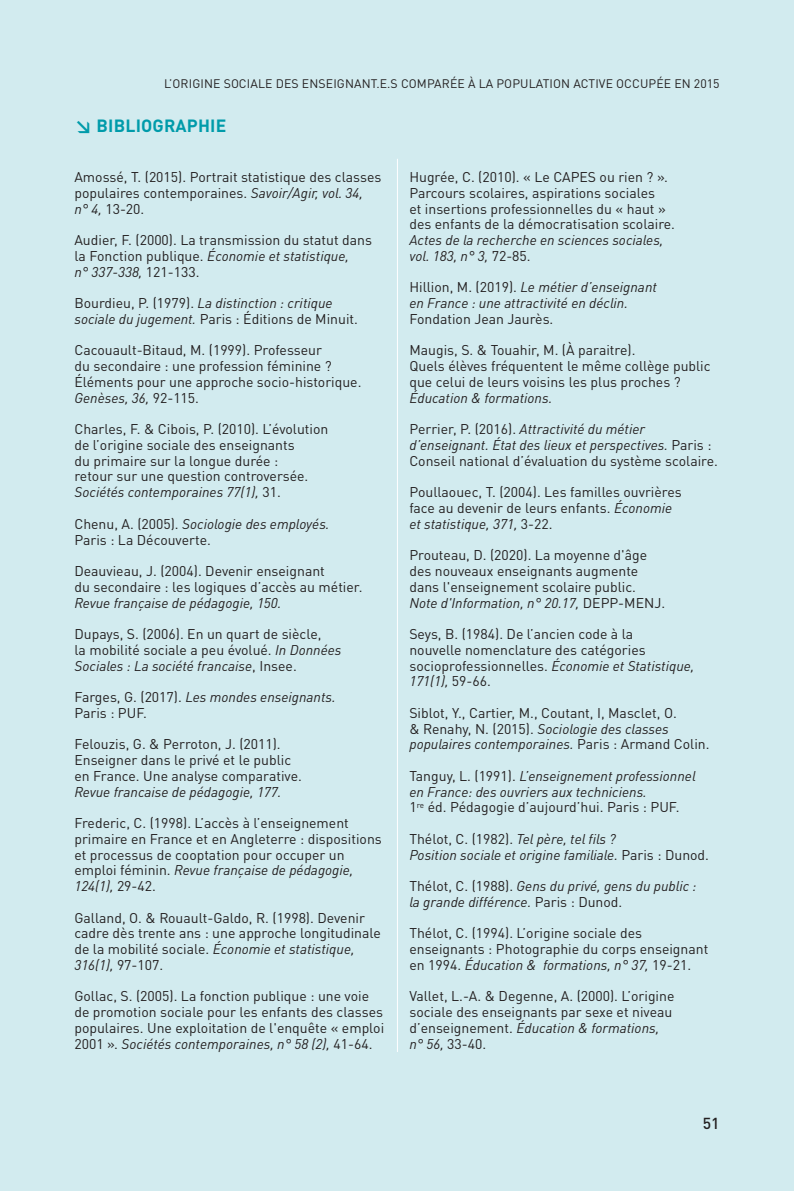
<style>
.page{position:relative;width:794px;height:1191px;background:#d2ebef}
.page>*{position:absolute;margin:0;border:0;box-sizing:border-box;transform-origin:0 0}
.Courant{font:700 17.5px "DINOT";letter-spacing:.01em;color:#009baa}
.t1{font:500 15.75px "DINOT";color:#231f20}
.Courant-2{font:14px/15.8px "DINOT";color:#231f20}
.Courant-3{font:italic 14px/15.8px "DINOT";color:#231f20}
.Titre_courant__droit{font:12.25px "DINOT";letter-spacing:.01em;color:#231f20}
.s1{font-style:italic}
.s2{font-style:normal}
</style>
<div class="page">
<hr style="left:397px;top:159px;width:1px;height:893px;background:#fff">
<p class="Titre_courant__droit" style="left:164px;top:75px;width:557px">L’ORIGINE SOCIALE DES ENSEIGNANT.E.S COMPARÉE À LA POPULATION ACTIVE OCCUPÉE EN 2015</p>
<p class="Courant" style="left:74px;top:115px;width:153px">↘ BIBLIOGRAPHIE</p>
<p class="Courant-2" style="left:74px;top:169px;width:308px">Amossé, T. (2015). Portrait statistique des classes populaires contemporaines. <span class="s1">Savoir/Agir, vol. 34,<br>n° 4,</span> 13-20.</p>
<p class="Courant-2" style="left:74px;top:232px;width:299px">Audier, F. (2000). La transmission du statut dans la Fonction publique. <span class="s1">Économie et statistique,<br>n° 337-338,</span> 121-133.</p>
<p class="Courant-2" style="left:74px;top:295px;width:285px">Bourdieu, P. (1979). <span class="s1">La distinction : critique sociale du jugement.</span> Paris : Éditions de Minuit.</p>
<p class="Courant-2" style="left:74px;top:342px;width:288px">Cacouault-Bitaud, M. (1999). Professeur<br>du secondaire : une profession féminine ?<br>Éléments pour une approche socio-historique.<br><span class="s1">Genèses, 36,</span> 92-115.</p>
<p class="Courant-2" style="left:74px;top:421px;width:255px">Charles, F. &amp; Cibois, P. (2010). L’évolution de l’origine sociale des enseignants<br>du primaire sur la longue durée :<br>retour sur une question controversée.<br><span class="s1">Sociétés contemporaines 77(1),</span> 31.</p>
<p class="Courant-2" style="left:74px;top:515px;width:256px">Chenu, A. (2005). <span class="s1">Sociologie des employés.<br></span>Paris : La Découverte.</p>
<p class="Courant-2" style="left:74px;top:563px;width:289px">Deauvieau, J. (2004). Devenir enseignant<br>du secondaire : les logiques d’accès au métier.<br><span class="s1">Revue française de pédagogie, 150.</span></p>
<p class="Courant-2" style="left:74px;top:626px;width:268px">Dupays, S. (2006). En un quart de siècle,<br>la mobilité sociale a peu évolué. <span class="s1">In Données<br>Sociales : La société francaise</span>, Insee.</p>
<p class="Courant-2" style="left:74px;top:689px;width:263px">Farges, G. (2017). <span class="s1">Les mondes enseignants.<br></span>Paris : PUF.</p>
<p class="Courant-2" style="left:74px;top:736px;width:229px">Felouzis, G. &amp; Perroton, J. (2011).<br>Enseigner dans le privé et le public en France. Une analyse comparative.<br><span class="s1">Revue francaise de pédagogie, 177.</span></p>
<p class="Courant-2" style="left:74px;top:815px;width:309px">Frederic, C. (1998). L’accès à l’enseignement primaire en France et en Angleterre : dispositions et processus de cooptation pour occuper un emploi féminin. <span class="s1">Revue française de pédagogie, 124(1),</span> 29‑42.</p>
<p class="Courant-2" style="left:74px;top:909px;width:308px">Galland, O. &amp; Rouault-Galdo, R. (1998). Devenir cadre dès trente ans : une approche longitudinale de la mobilité sociale. <span class="s1">Économie et statistique, 316(1),</span> 97‑107.</p>
<p class="Courant-2" style="left:74px;top:988px;width:311px">Gollac, S. (2005). La fonction publique : une voie de promotion sociale pour les enfants des classes populaires. Une exploitation de l'enquête « emploi 2001 ». <span class="s1">Sociétés contemporaines, n° 58 (2),</span> 41-64.</p>
<p class="Courant-2" style="left:409px;top:169px;width:267px">Hugrée, C. (2010). « Le CAPES ou rien ? ».<br>Parcours scolaires, aspirations sociales<br>et insertions professionnelles du « haut » des enfants de la démocratisation scolaire.<br><span class="s1">Actes de la recherche en sciences sociales, vol. 183, n° 3,</span> 72-85.</p>
<p class="Courant-3" style="left:409px;top:279px;width:249px"><span class="s2">Hillion, M. (2019).</span> Le métier d’enseignant en France : une attractivité en déclin.<br><span class="s2">Fondation Jean Jaurès.</span></p>
<p class="Courant-2" style="left:409px;top:342px;width:303px">Maugis, S. &amp; Touahir, M. (À paraitre).<br>Quels élèves fréquentent le même collège public que celui de leurs voisins les plus proches ?<br><span class="s1">Éducation &amp; formations.</span></p>
<p class="Courant-2" style="left:409px;top:421px;width:310px">Perrier, P. (2016). <span class="s1">Attractivité du métier d’enseignant. État des lieux et perspectives.</span> Paris :<br>Conseil national d’évaluation du système scolaire.</p>
<p class="Courant-2" style="left:409px;top:484px;width:274px">Poullaouec, T. (2004). Les familles ouvrières face au devenir de leurs enfants. <span class="s1">Économie et statistique, 371,</span> 3-22.</p>
<p class="Courant-2" style="left:409px;top:547px;width:257px">Prouteau, D. (2020). La moyenne d'âge des nouveaux enseignants augmente dans l'enseignement scolaire public.<br><span class="s1">Note d'Information, n° 20.17,</span> DEPP-MENJ.</p>
<p class="Courant-2" style="left:409px;top:626px;width:287px">Seys, B. (1984). De l’ancien code à la<br>nouvelle nomenclature des catégories socioprofessionnelles. <span class="s1">Économie et Statistique, 171(1),</span> 59‑66.</p>
<p class="Courant-2" style="left:409px;top:704px;width:302px">Siblot, Y., Cartier, M., Coutant, I, Masclet, O.<br>&amp; Renahy, N. (2015). <span class="s1">Sociologie des classes populaires contemporaines.</span> Paris : Armand Colin.</p>
<p class="Courant-3" style="left:409px;top:767px;width:287px"><span class="s2">Tanguy, L. (1991).</span> L’enseignement professionnel en France: des ouvriers aux techniciens.<br><span class="s2">1</span><sup>re</sup> <span class="s2">éd. Pédagogie d’aujourd’hui. Paris : PUF.</span></p>
<p class="Courant-3" style="left:409px;top:830px;width:301px"><span class="s2">Thélot, C. (1982).</span> Tel père, tel fils ?<br>Position sociale et origine familiale. <span class="s2">Paris : Dunod.</span></p>
<p class="Courant-3" style="left:409px;top:878px;width:288px"><span class="s2">Thélot, C. (1988).</span> Gens du privé, gens du public : la grande différence. <span class="s2">Paris : Dunod.</span></p>
<p class="Courant-2" style="left:409px;top:925px;width:300px">Thélot, C. (1994). L’origine sociale des enseignants : Photographie du corps enseignant en 1994. <span class="s1">Éducation &amp; formations, n° 37,</span> 19‑21.</p>
<p class="Courant-2" style="left:409px;top:988px;width:266px">Vallet, L.-A. &amp; Degenne, A. (2000). L’origine sociale des enseignants par sexe et niveau d’enseignement. <span class="s1">Éducation &amp; formations, n° 56,</span> 33‑40.</p>
<p class="t1" style="left:703px;top:1112px;width:18px">51</p>
</div>
